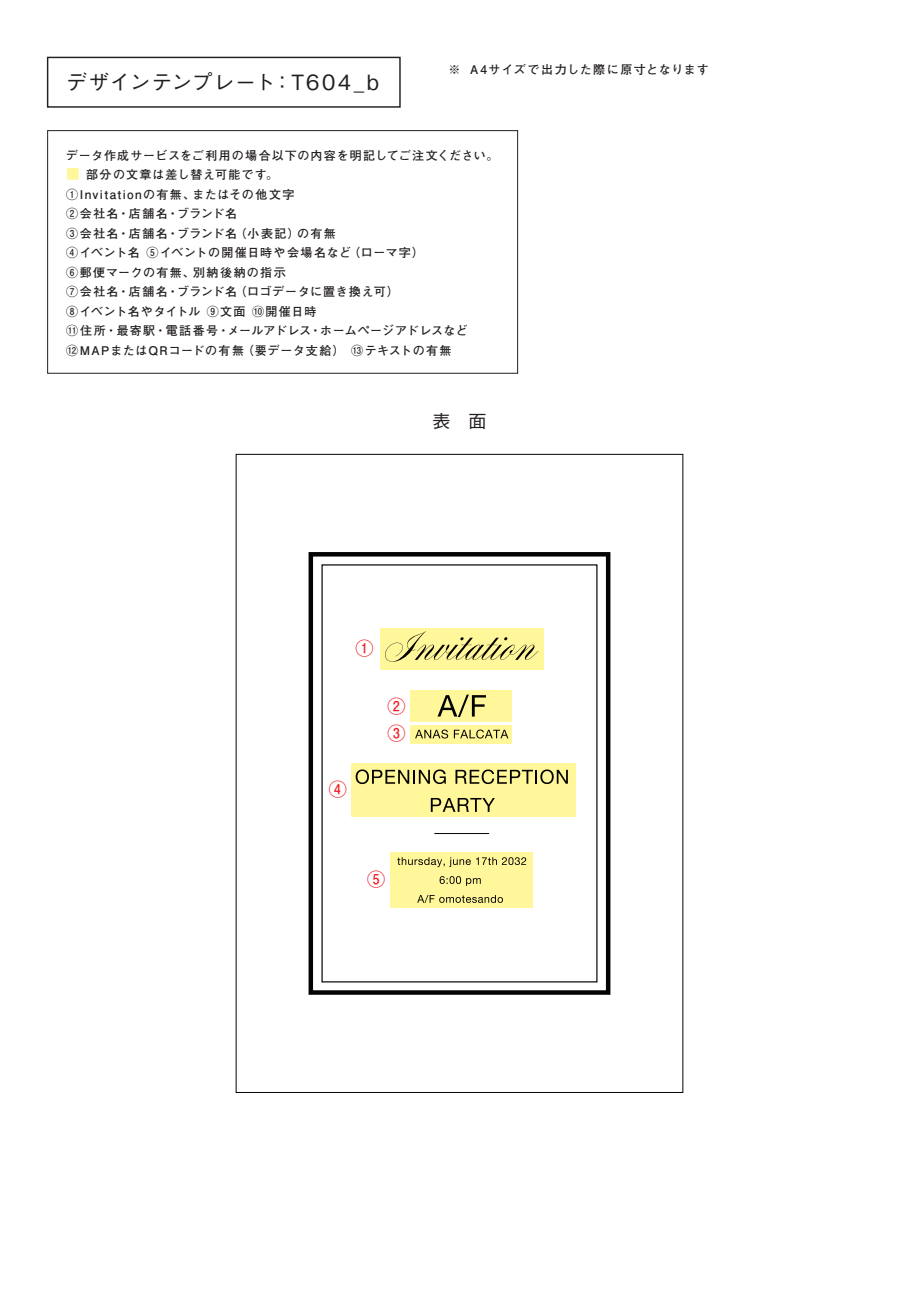
<style>
.page{position:relative;width:919px;height:1289px;background:#fff}
.page>*{position:absolute;margin:0;border:0;box-sizing:border-box;transform-origin:0 0}
.t1{font:500 21px "Gothic BBB Pro";letter-spacing:.04em;color:#231f20}
.t2{font:700 18px/27.9px "Futo Go B101 Pro";color:#ee1d23}
.t3{font:500 18px "Gothic BBB Pro";color:#231f20}
.t4{font:700 12px/19.5px "Futo Go B101 Pro";letter-spacing:.08em;color:#231f20}
.t5{font:700 12px "Futo Go B101 Pro";letter-spacing:.1em;color:#231f20}
.s1{font-size:13.5px;color:#fff79a}
</style>
<div class="page">
<div style="left:308px;top:552px;width:302px;height:442px;border:4px solid #030303"></div>
<hr style="left:434px;top:833px;width:55px;height:1px;background:#030303">
<div style="left:47px;top:57px;width:353px;height:51px;border:1px solid #231f20"></div>
<div style="left:47px;top:130px;width:471px;height:243px;border:1px solid #231f20"></div>
<svg style="left:380px;top:628px;width:164px;height:41px;background:#e7e08b"></svg>
<div style="left:410px;top:690px;width:101px;height:32px;background:#fff79a"></div>
<div style="left:390px;top:852px;width:143px;height:55px;background:#fff79a"></div>
<svg style="left:351px;top:763px;width:224px;height:53px;background:#e5dd8a"></svg>
<svg style="left:410px;top:725px;width:101px;height:18px;background:#ded786"></svg>
<h1 class="t1" style="left:66px;top:66px;width:314px">デザインテンプレート：T604_b</h1>
<p class="t5" style="left:448px;top:60px;width:262px">※ A4サイズで出力した際に原寸となります</p>
<p class="t4" style="left:66px;top:144px;width:434px">データ作成サービスをご利用の場合以下の内容を明記してご注文ください。</p>
<p class="t4" style="left:66px;top:163px;width:403px"><span class="s1">■</span> 部分の文章は差し替え可能です。<br>①Invitationの有無、またはその他文字<br>②会社名・店舗名・ブランド名<br>③会社名・店舗名・ブランド名（小表記）の有無<br>④イベント名 ⑤イベントの開催日時や会場名など（ローマ字）<br>⑥郵便マークの有無、別納後納の指示<br>⑦会社名・店舗名・ブランド名（ロゴデータに置き換え可）<br>⑧イベント名やタイトル ⑨文面 ⑩開催日時<br>⑪住所・最寄駅・電話番号・メールアドレス・ホームページアドレスなど⑫MAPまたはQRコードの有無（要データ支給） ⑬テキストの有無</p>
<h2 class="t3" style="left:432px;top:406px;width:55px">表 面</h2>
<h2 class="t2" style="left:355px;top:632px;width:19px">①</h2>
<h2 class="t2" style="left:329px;top:773px;width:19px">④</h2>
<h2 class="t2" style="left:387px;top:689px;width:19px">②<br>③</h2>
<h2 class="t2" style="left:367px;top:863px;width:19px">⑤</h2>
</div>
